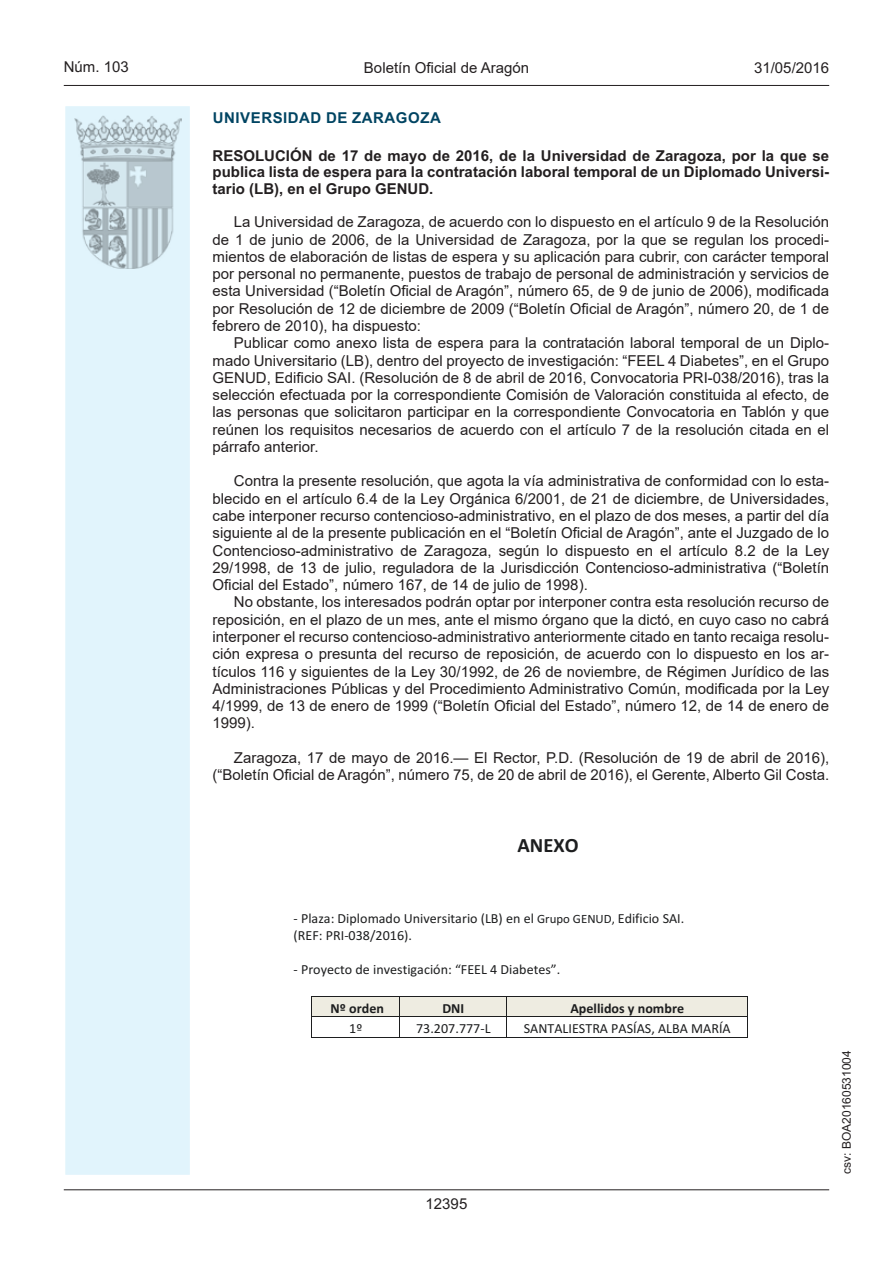
<style>
.page{position:relative;width:893px;height:1263px;background:#fff}
.page>*{position:absolute;margin:0;border:0;box-sizing:border-box;transform-origin:0 0}
.t1{font:20.4px "Calibri Bold 2";color:#1d1e1f}
.t2{font:15px/17.2px "Arial";color:#231f20;text-align:justify}
.t3{font:700 15px/16.5px "Arial";color:#231f20;text-align:justify}
.t4{font:15px "Arial MT2";color:#231f20}
.t5{font:700 15px "Arial";letter-spacing:.035em;color:#004462}
.t6{font:13.95px/17.1px "Calibri 2";color:#1d1e1f}
.t7{font:13.95px "Calibri Bold 2";color:#1d1e1f}
.t8{font:12px "Arial MT2";color:#231f20}
.s1{font-family:"Calibri"}
.s2{font-size:12.75px}
</style>
<div class="page">
<hr style="left:64px;top:85px;width:765px;height:1px;background:#231f20">
<div style="left:64px;top:105px;width:127px;height:1071px;background:#e1f4fc;border:2px solid #fff"></div>
<img style="left:75px;top:115px;width:106px;height:153px">
<hr style="left:64px;top:1189px;width:765px;height:1px;background:#231f20">
<div style="left:312px;top:996px;width:88px;height:20px;background:#eeece1"></div>
<div style="left:400px;top:996px;width:106px;height:20px;background:#eeece1"></div>
<div style="left:507px;top:996px;width:240px;height:20px;background:#eeece1"></div>
<hr style="left:311px;top:996px;width:437px;height:1px;background:#1d1e1f">
<hr style="left:311px;top:1016px;width:437px;height:1px;background:#1d1e1f">
<svg style="left:311px;top:997px;width:1px;height:40px"></svg>
<hr style="left:311px;top:1037px;width:89px;height:1px;background:#1d1e1f">
<hr style="left:400px;top:1037px;width:107px;height:1px;background:#1d1e1f">
<hr style="left:507px;top:1037px;width:240px;height:1px;background:#1d1e1f">
<svg style="left:747px;top:997px;width:1px;height:41px"></svg>
<p class="t4" style="left:64px;top:57px;width:67px">Núm. 103</p>
<p class="t2" style="left:364px;top:59px;width:167px">Boletín Oficial de Aragón</p>
<p class="t4" style="left:754px;top:57px;width:77px">31/05/2016</p>
<p class="t5" style="left:213px;top:107px;width:229px">UNIVERSIDAD DE ZARAGOZA</p>
<p class="t3" style="left:213px;top:147px;width:618px">RESOLUCIÓN de 17 de mayo de 2016, de la Universidad de Zaragoza, por la que se publica lista de espera para la contratación laboral temporal de un Diplomado Universi&shy;tario (LB), en el Grupo GENUD.</p>
<p class="t2" style="left:213px;top:213px;width:618px;text-indent:21px">La Universidad de Zaragoza, de acuerdo con lo dispuesto en el artículo 9 de la Resolución de 1 de junio de 2006, de la Universidad de Zaragoza, por la que se regulan los procedi&shy;mientos de elaboración de listas de espera y su aplicación para cubrir, con carácter temporal por personal no permanente, puestos de trabajo de personal de administración y servicios de esta Universidad (“Boletín Oficial de Aragón”, número 65, de 9 de junio de 2006), modificada por Resolución de 12 de diciembre de 2009 (“Boletín Oficial de Aragón”, número 20, de 1 de febrero de 2010), ha dispuesto:</p>
<p class="t2" style="left:213px;top:334px;width:618px;text-indent:21px">Publicar como anexo lista de espera para la contratación laboral temporal de un Diplo&shy;mado Universitario (LB), dentro del proyecto de investigación: “FEEL 4 Diabetes”, en el Grupo GENUD, Edificio SAI. (Resolución de 8 de abril de 2016, Convocatoria PRI-038/2016), tras la selección efectuada por la correspondiente Comisión de Valoración constituida al efecto, de las personas que solicitaron participar en la correspondiente Convocatoria en Tablón y que reúnen los requisitos necesarios de acuerdo con el artículo 7 de la resolución citada en el párrafo anterior.</p>
<p class="t2" style="left:213px;top:472px;width:618px;text-indent:21px">Contra la presente resolución, que agota la vía administrativa de conformidad con lo esta&shy;blecido en el artículo 6.4 de la Ley Orgánica 6/2001, de 21 de diciembre, de Universidades, cabe interponer recurso contencioso-administrativo, en el plazo de dos meses, a partir del día siguiente al de la presente publicación en el “Boletín Oficial de Aragón”, ante el Juzgado de lo Contencioso-administrativo de Zaragoza, según lo dispuesto en el artículo 8.2 de la Ley 29/1998, de 13 de julio, reguladora de la Jurisdicción Contencioso-administrativa (“Boletín Oficial del Estado”, número 167, de 14 de julio de 1998).</p>
<p class="t2" style="left:213px;top:593px;width:618px;text-indent:21px">No obstante, los interesados podrán optar por interponer contra esta resolución recurso de reposición, en el plazo de un mes, ante el mismo órgano que la dictó, en cuyo caso no cabrá interponer el recurso contencioso-administrativo anteriormente citado en tanto recaiga resolu&shy;ción expresa o presunta del recurso de reposición, de acuerdo con lo dispuesto en los ar&shy;tículos 116 y siguientes de la Ley 30/1992, de 26 de noviembre, de Régimen Jurídico de las Administraciones Públicas y del Procedimiento Administrativo Común, modificada por la Ley 4/1999, de 13 de enero de 1999 (“Boletín Oficial del Estado”, número 12, de 14 de enero de 1999).</p>
<p class="t2" style="left:213px;top:749px;width:618px;text-align:right">Zaragoza, 17 de mayo de 2016.— El Rector, P.D. (Resolución de 19 de abril de 2016), (“Boletín Oficial de Aragón”, número 75, de 20 de abril de 2016), el Gerente, Alberto Gil Costa.</p>
<h1 class="t1" style="left:517px;top:832px;width:63px">ANEXO</h1>
<p class="t6" style="left:294px;top:910px;width:392px"><span class="s1">‐</span> Plaza: Diplomado Universitario (LB) en el <span class="s2">Grupo GENUD,</span> Edificio SAI. (REF: PRI<span class="s1">‐</span>038/2016).</p>
<p class="t6" style="left:294px;top:961px;width:268px"><span class="s1">‐</span> Proyecto de investigación: “FEEL 4 Diabetes”.</p>
<p class="t7" style="left:331px;top:999px;width:55px">Nº orden</p>
<p class="t7" style="left:442px;top:999px;width:23px">DNI</p>
<p class="t7" style="left:570px;top:999px;width:115px">Apellidos y nombre</p>
<p class="t6" style="left:349px;top:1020px;width:15px">1º</p>
<p class="t6" style="left:416px;top:1020px;width:76px">73.207.777<span class="s1">‐</span>L</p>
<p class="t6" style="left:524px;top:1020px;width:208px">SANTALIESTRA PASÍAS, ALBA MARÍA</p>
<p class="t4" style="left:426px;top:1193px;width:43px">12395</p>
<p class="t8" style="left:838px;top:1174px;width:125px;rotate:-90deg">csv: BOA20160531004</p>
</div>
